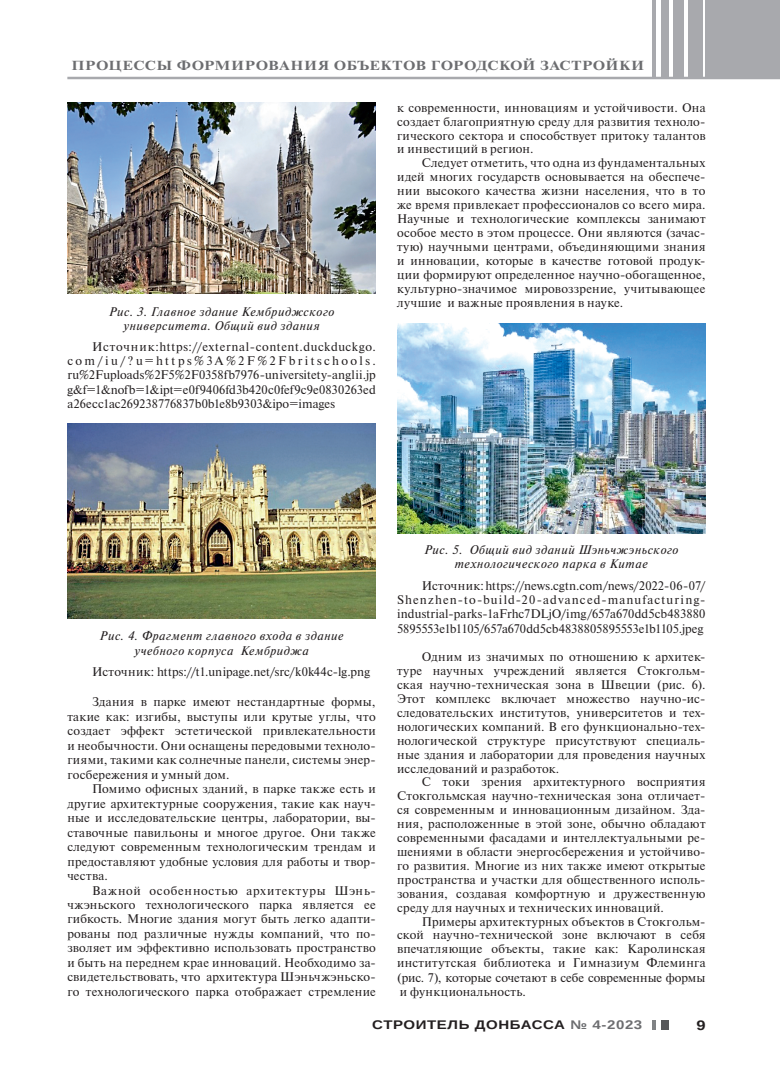
<style>
.page{position:relative;width:780px;height:1088px;background:#fff}
.page>*{position:absolute;margin:0;border:0;box-sizing:border-box;transform-origin:0 0}
.t1{font:700 13.75px "Arimo";color:#231f20;scale:1.2 1}
.t2{font:700 13.12px "Newton";letter-spacing:.04em;color:#6c6d70;scale:1.2 1}
.t3{font:12.5px/13.9px "Newton";letter-spacing:.015em;color:#231f20;text-align:justify}
.t4{font:italic 12.5px/14.1px "Newton";letter-spacing:.045em;color:#231f20;text-align:center}
.t5{font:700 12.5px "Arimo";letter-spacing:.04em;color:#231f20;scale:1.2 1}
.s1{color:#6c6d70}
</style>
<div class="page">
<div style="left:705px;top:0;width:75px;height:78px;background:#a8a9ad"></div>
<div style="left:688px;top:0;width:14px;height:78px;background:#a8a9ad"></div>
<div style="left:673px;top:0;width:10px;height:78px;background:#a8a9ad"></div>
<div style="left:661px;top:0;width:7px;height:78px;background:#a8a9ad"></div>
<hr style="left:652px;top:0;width:4px;height:78px;background:#a8a9ad">
<div style="left:661px;top:1020px;width:7px;height:9px;background:#57585a"></div>
<svg style="left:652px;top:1020px;width:4px;height:9px"></svg>
<hr style="left:67px;top:77px;width:713px;height:2px;background:#a8a9ad">
<img style="left:67px;top:103px;width:309px;height:190px">
<img style="left:67px;top:423px;width:309px;height:195px">
<img style="left:397px;top:324px;width:308px;height:210px">
<p class="t2" style="left:71px;top:57px;width:478px">ПРОЦЕССЫ ФОРМИРОВАНИЯ ОБЪЕКТОВ ГОРОДСКОЙ ЗАСТРОЙКИ</p>
<p class="t4" style="left:109px;top:305px;width:227px">Рис. 3. Главное здание Кембриджского университета. Общий вид здания</p>
<p class="t3" style="left:67px;top:339px;width:310px;text-indent:25px">Источник:https://external-content.duckduckgo. com/iu/?u=https%3A%2F%2Fbritschools. ru%2Fuploads%2F5%2F0358fb7976-universitety-anglii.jp g&amp;f=1&amp;nofb=1&amp;ipt=e0f9406fd3b420c0fef9c9e0830263ed a26ecc1ac269238776837b0b1e8b9303&amp;ipo=images</p>
<p class="t3" style="left:397px;top:100px;width:310px">к современности, инновациям и устойчивости. Она создает благоприятную среду для развития техноло&shy;гического сектора и способствует притоку талантов и инвестиций в регион.</p>
<p class="t3" style="left:397px;top:156px;width:310px;text-indent:25px">Следует отметить, что одна из фундаментальных идей многих государств основывается на обеспече&shy;нии высокого качества жизни населения, что в то же время привлекает профессионалов со всего мира.<br>Научные и технологические комплексы занимают особое место в этом процессе. Они являются (зачас&shy;тую) научными центрами, объединяющими знания и инновации, которые в качестве готовой продук&shy;ции формируют определенное научно-обогащенное, культурно-значимое мировоззрение, учитывающее лучшие и важные проявления в науке.</p>
<p class="t4" style="left:99px;top:629px;width:245px">Рис. 4. Фрагмент главного входа в здание учебного корпуса Кембриджа</p>
<p class="t3" style="left:92px;top:664px;width:279px">Источник: https://t1.unipage.net/src/k0k44c-lg.png</p>
<p class="t3" style="left:67px;top:694px;width:310px;line-height:14.5px;text-indent:25px">Здания в парке имеют нестандартные формы, такие как: изгибы, выступы или крутые углы, что создает эффект эстетической привлекательности и необычности. Они оснащены передовыми техноло&shy;гиями, такими как солнечные панели, системы энер&shy;госбережения и умный дом.</p>
<p class="t3" style="left:67px;top:781px;width:310px;line-height:14.5px;text-indent:25px">Помимо офисных зданий, в парке также есть и другие архитектурные сооружения, такие как науч&shy;ные и исследовательские центры, лаборатории, вы&shy;ставочные павильоны и многое другое. Они также следуют современным технологическим трендам и предоставляют удобные условия для работы и твор&shy;чества.</p>
<p class="t3" style="left:67px;top:882px;width:310px;line-height:14.5px;text-indent:25px">Важной особенностью архитектуры Шэнь&shy;чжэньского технологического парка является ее гибкость. Многие здания могут быть легко адапти&shy;рованы под различные нужды компаний, что по&shy;зволяет им эффективно использовать пространство и быть на переднем крае инноваций. Необходимо за&shy;свидетельствовать, что архитектура Шэньчжэньско&shy;го технологического парка отображает стремление</p>
<p class="t4" style="left:424px;top:543px;width:256px">Рис. 5. Общий вид зданий Шэньчжэньского технологического парка в Китае</p>
<p class="t3" style="left:397px;top:578px;width:310px;line-height:14.2px;text-indent:25px">Источник: https://news.cgtn.com/news/2022-06-07/ Shenzhen-to-build-20-advanced-manufacturing&shy;industrial-parks-1aFrhc7DLjO/img/657a670dd5cb483880<br>5895553e1b1105/657a670dd5cb4838805895553e1b1105.jpeg</p>
<p class="t3" style="left:397px;top:650px;width:310px;text-indent:25px">Одним из значимых по отношению к архитек&shy;туре научных учреждений является Стокгольм&shy;ская научно-техническая зона в Швеции (рис. 6).<br>Этот комплекс включает множество научно-ис&shy;следовательских институтов, университетов и тех&shy;нологических компаний. В его функционально-тех&shy;нологической структуре присутствуют специаль&shy;ные здания и лаборатории для проведения научных исследований и разработок.</p>
<p class="t3" style="left:397px;top:775px;width:310px;text-indent:25px">С токи зрения архитектурного восприятия Стокгольмская научно-техническая зона отличает&shy;ся современным и инновационным дизайном. Зда&shy;ния, расположенные в этой зоне, обычно обладают современными фасадами и интеллектуальными ре&shy;шениями в области энергосбережения и устойчиво&shy;го развития. Многие из них также имеют открытые пространства и участки для общественного исполь&shy;зования, создавая комфортную и дружественную среду для научных и технических инноваций.</p>
<p class="t3" style="left:397px;top:914px;width:310px;text-indent:25px">Примеры архитектурных объектов в Стокгольм&shy;ской научно-технической зоне включают в себя впечатляющие объекты, такие как: Каролинская институтская библиотека и Гимназиум Флеминга (рис. 7), которые сочетают в себе современные формы и функциональность.</p>
<p class="t5" style="left:372px;top:1016px;width:226px">СТРОИТЕЛЬ ДОНБАССА <span class="s1">№ 4-2023</span></p>
<p class="t1" style="left:696px;top:1016px;width:9px">9</p>
</div>
